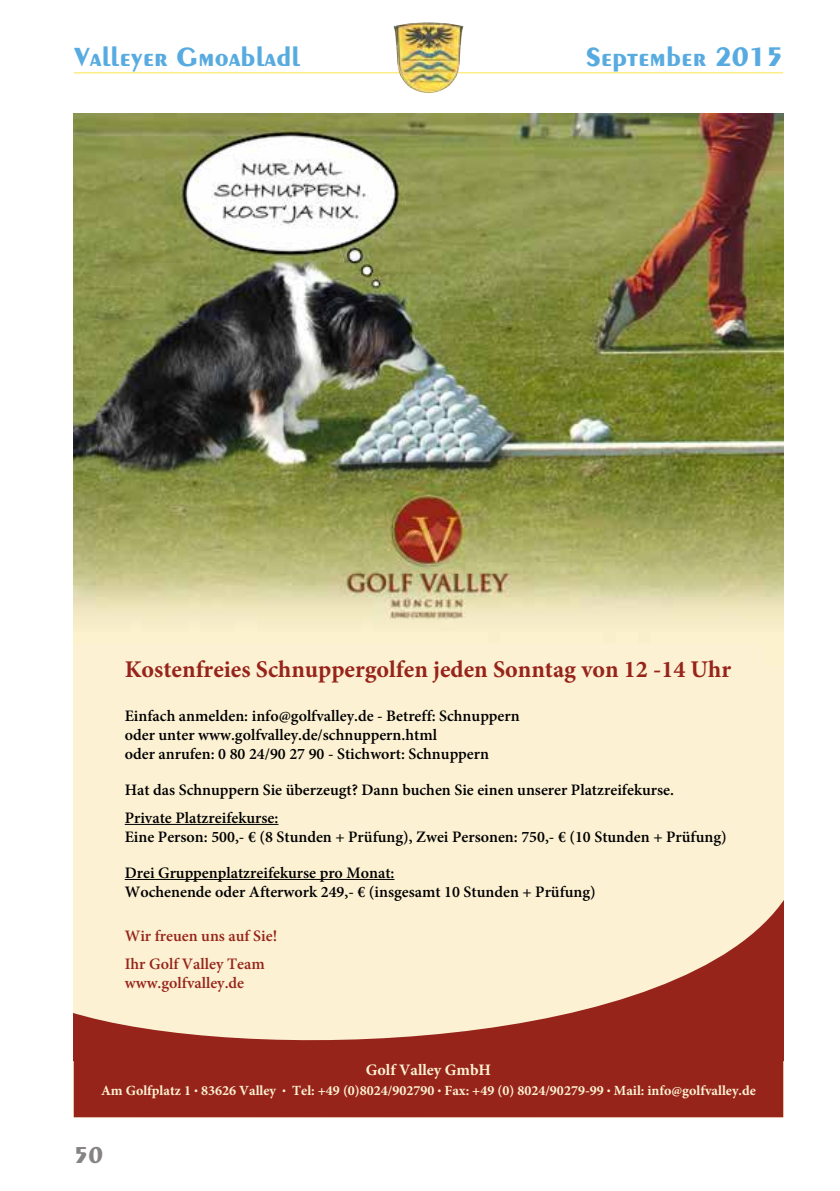
<style>
.page{position:relative;width:840px;height:1191px;background:#fff}
.page>*{position:absolute;margin:0;border:0;box-sizing:border-box;transform-origin:0 0}
.t1{font:700 28px "Peignot";color:#58abe0}
.t2{font:700 24px "Minion Pro";color:#97241a}
.t3{font:700 24px "Peignot";color:#878384}
.t4{font:600 16px/19px "Minion Pro";color:#000}
.t5{font:600 16px/27.6px "Minion Pro";color:#97241a}
.t6{font:700 16px "Minion Pro";color:#fcf2d2}
.t7{font:700 14px "Minion Pro";color:#fcf2d2}
.s1{font-size:10px}
</style>
<div class="page">
<hr style="left:74px;top:72px;width:708px;height:2px;background:#fdee86">
<img style="left:393px;top:25px;width:68px;height:49px">
<img style="left:395px;top:22px;width:64px;height:71px">
<img style="left:74px;top:113px;width:708px;height:783px">
<hr style="left:125px;top:824px;width:153px;height:1px;background:#000">
<hr style="left:125px;top:879px;width:269px;height:1px;background:#000">
<div style="left:74px;top:1065px;width:708px;height:52px;background:#97241a"></div>
<svg style="left:74px;top:896px;width:708px;height:169px;background:#ddb39b"></svg>
<h1 class="t1" style="left:74px;top:41px;width:228px">Valleyer Gmoabladl</h1>
<h1 class="t1" style="left:585px;top:41px;width:199px">September 2015</h1>
<h2 class="t2" style="left:125px;top:652px;width:607px">Kostenfreies Schnuppergolfen jeden Sonntag von 12 -14 Uhr</h2>
<p class="t4" style="left:125px;top:706px;width:396px">Einfach anmelden: info@golfvalley.de - Betreff: Schnuppern oder unter www.golfvalley.de/schnuppern.html<br>oder anrufen: 0 80 24/90 27 90 - Stichwort: Schnuppern</p>
<p class="t4" style="left:125px;top:776px;width:550px;line-height:27.6px">Hat das Schnuppern Sie überzeugt? Dann buchen Sie einen unserer Platzreifekurse.<br>Private Platzreifekurse:</p>
<p class="t4" style="left:125px;top:827px;width:603px">Eine Person: 500,- € (8 Stunden + Prüfung), Zwei Personen: 750,- € (10 Stunden + Prüfung)</p>
<p class="t4" style="left:125px;top:863px;width:472px">Drei Gruppenplatzreifekurse pro Monat:<br>Wochenende oder Afterwork 249,- € (insgesamt 10 Stunden + Prüfung)</p>
<p class="t5" style="left:125px;top:922px;width:154px">Wir freuen uns auf Sie!<br>Ihr Golf Valley Team</p>
<p class="t5" style="left:125px;top:969px;width:121px">www.golfvalley.de</p>
<p class="t6" style="left:365px;top:1058px;width:127px">Golf Valley GmbH</p>
<p class="t7" style="left:101px;top:1080px;width:656px">Am Golfplatz 1 <span class="s1">•</span> 83626 Valley <span class="s1">•</span> Tel: +49 (0)8024/902790 <span class="s1">•</span> Fax: +49 (0) 8024/90279-99 <span class="s1">•</span> Mail: info@golfvalley.de</p>
<h2 class="t3" style="left:74px;top:1141px;width:31px">50</h2>
</div>
